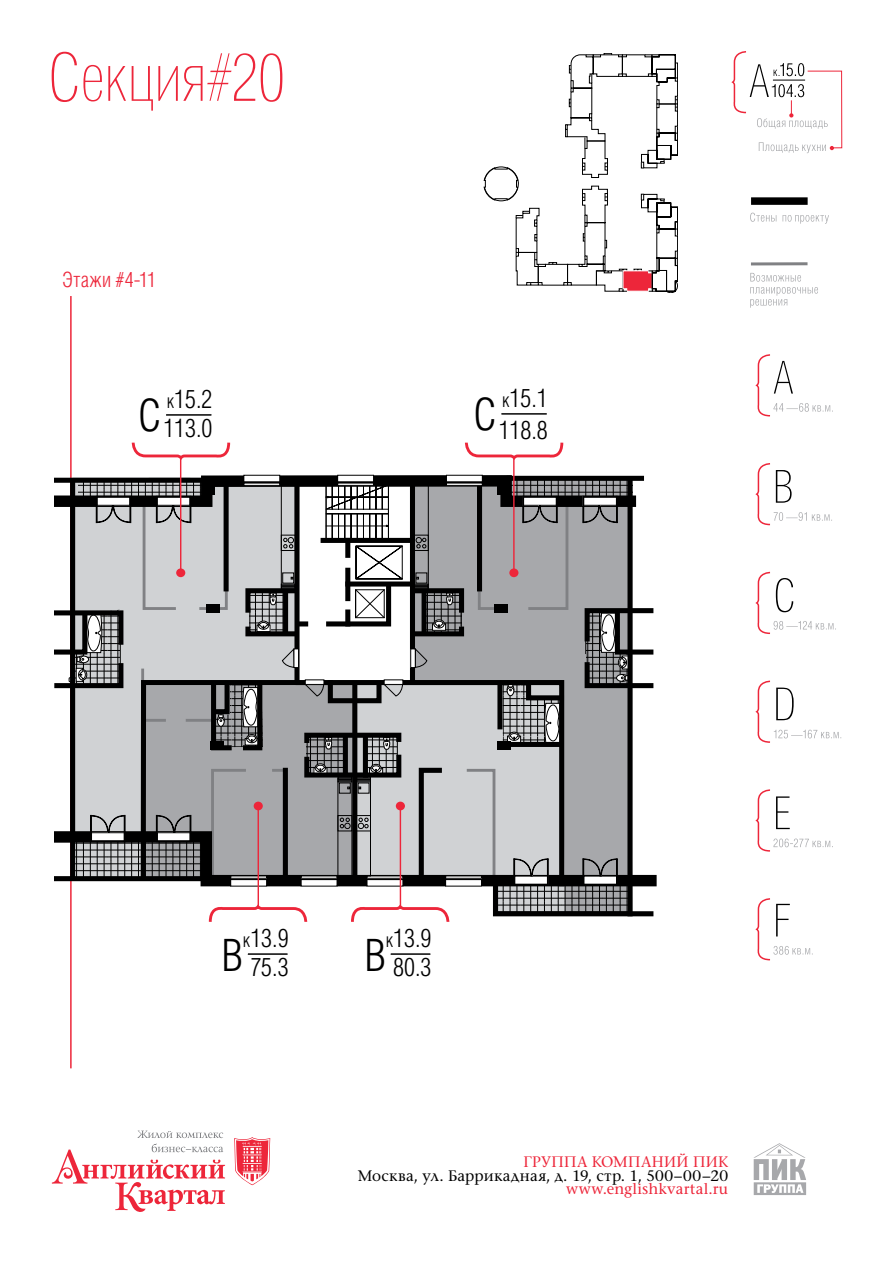
<style>
.page{position:relative;width:893px;height:1263px;background:#fff}
.page>*{position:absolute;margin:0;border:0;box-sizing:border-box;transform-origin:0 0}
.t1{font:66px "Helios Cond Thin C";letter-spacing:.005em;color:#ed263a}
.t2{font:44.55px "Helios Cond Light C";color:#000}
.t3{font:25.65px "Helios Cond Light C";color:#000}
.t4{font:21px "Helios Cond Light C";letter-spacing:.02em;color:#ed263a}
.t5{font:14.7px "Sonet Serif C";letter-spacing:.02em;color:#000}
.t6{font:14.7px "Sonet Serif C";letter-spacing:.015em;color:#ed263a}
.s1{font-size:20.1px}
</style>
<div class="page">
<svg style="left:731px;top:51px;width:111px;height:102px"></svg>
<hr style="left:773px;top:80px;width:32px;height:1px;background:#000">
<svg style="left:750px;top:213px;width:79px;height:11px"></svg>
<svg style="left:750px;top:273px;width:68px;height:35px"></svg>
<div style="left:751px;top:197px;width:57px;height:8px;background:#000"></div>
<svg style="left:751px;top:262px;width:57px;height:4px"></svg>
<svg style="left:755px;top:354px;width:78px;height:63px"></svg>
<svg style="left:755px;top:463px;width:77px;height:63px"></svg>
<svg style="left:755px;top:571px;width:81px;height:64px"></svg>
<svg style="left:755px;top:680px;width:86px;height:63px"></svg>
<svg style="left:755px;top:789px;width:78px;height:63px"></svg>
<svg style="left:755px;top:898px;width:58px;height:63px"></svg>
<svg style="left:234px;top:1137px;width:37px;height:49px"></svg>
<svg style="left:52px;top:1130px;width:173px;height:82px"></svg>
<svg style="left:753px;top:1143px;width:53px;height:52px"></svg>
<hr style="left:70px;top:296px;width:2px;height:772px;background:#ed263a">
<svg style="left:484px;top:53px;width:194px;height:240px"></svg>
<hr style="left:501px;top:413px;width:46px;height:2px;background:#000">
<hr style="left:166px;top:414px;width:45px;height:2px;background:#000">
<hr style="left:391px;top:953px;width:39px;height:2px;background:#000">
<hr style="left:248px;top:953px;width:40px;height:2px;background:#000">
<hr style="left:513px;top:458px;width:2px;height:115px;background:#ed263a">
<svg style="left:465px;top:442px;width:99px;height:21px"></svg>
<hr style="left:180px;top:458px;width:1px;height:115px;background:#ed263a">
<svg style="left:131px;top:442px;width:100px;height:21px"></svg>
<svg style="left:54px;top:469px;width:603px;height:456px"></svg>
<h1 class="t1" style="left:48px;top:41px;width:239px">Секция#20</h1>
<h3 class="t4" style="left:62px;top:267px;width:95px">Этажи #4-11</h3>
<h3 class="t3" style="left:167px;top:385px;width:47px"><span class="s1">к</span>15.2</h3>
<h2 class="t2" style="left:138px;top:391px;width:25px">С</h2>
<h3 class="t3" style="left:163px;top:413px;width:51px">113.0</h3>
<h3 class="t3" style="left:502px;top:384px;width:47px"><span class="s1">к</span>15.1</h3>
<h2 class="t2" style="left:473px;top:390px;width:25px">С</h2>
<h3 class="t3" style="left:499px;top:415px;width:51px">118.8</h3>
<h3 class="t3" style="left:243px;top:924px;width:47px"><span class="s1">к</span>13.9</h3>
<h2 class="t2" style="left:222px;top:930px;width:23px">B</h2>
<h3 class="t3" style="left:250px;top:952px;width:40px">75.3</h3>
<h3 class="t3" style="left:386px;top:924px;width:47px"><span class="s1">к</span>13.9</h3>
<h2 class="t2" style="left:364px;top:930px;width:23px">B</h2>
<h3 class="t3" style="left:393px;top:952px;width:40px">80.3</h3>
<p class="t6" style="left:523px;top:1153px;width:206px">ГРУППА КОМПАНИЙ ПИК</p>
<p class="t5" style="left:358px;top:1166px;width:372px">Москва, ул. Баррикадная, д. 19, стр. 1, 500-00-20</p>
<p class="t6" style="left:566px;top:1180px;width:163px">www.englishkvartal.ru</p>
</div>
